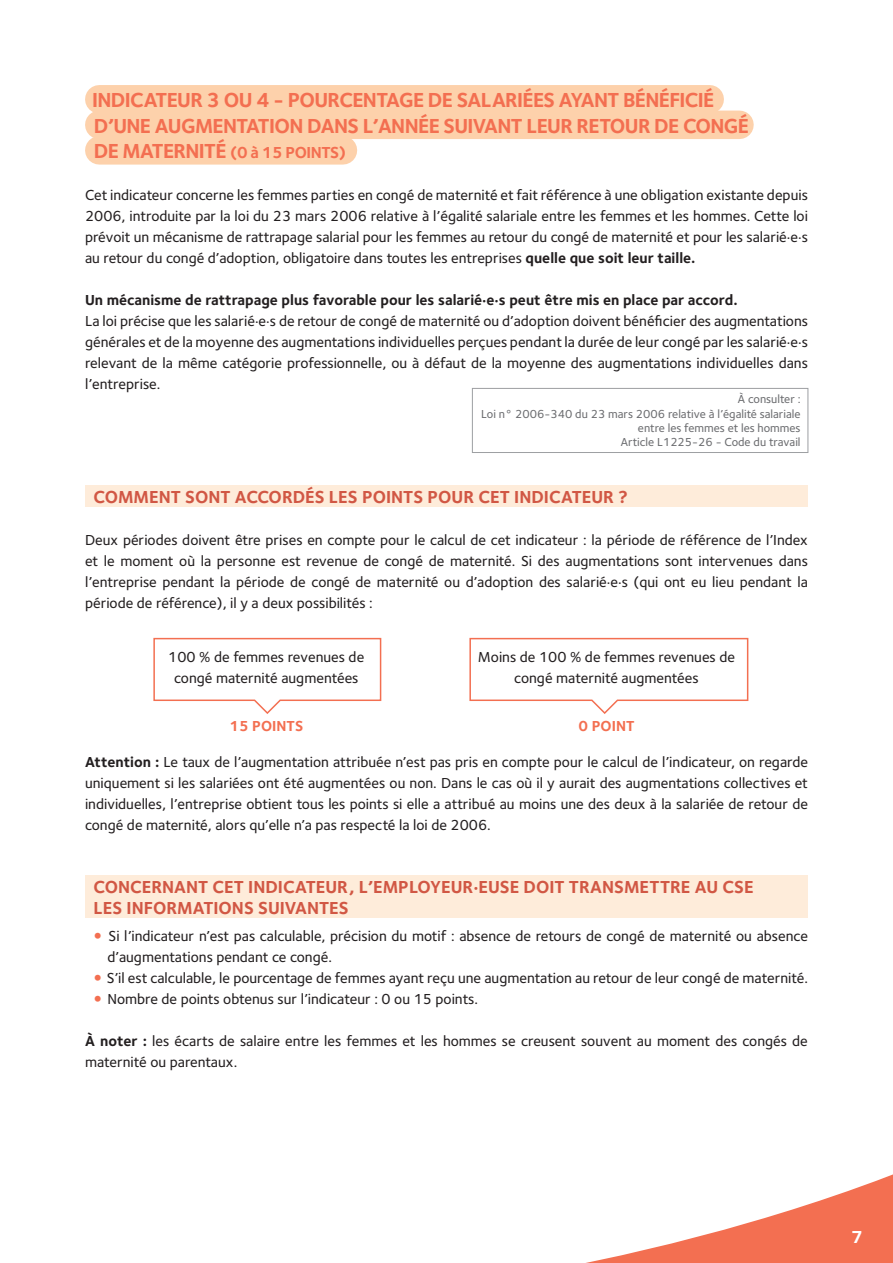
<style>
.page{position:relative;width:893px;height:1263px;background:#fff}
.page>*{position:absolute;margin:0;border:0;box-sizing:border-box;transform-origin:0 0}
.t1{font:700 21px/25.2px "Foundry Sterling";letter-spacing:-.03em;color:#f36f51}
.t2{font:700 18px/21px "Foundry Sterling";color:#d15744}
.t3{font:700 18px "Foundry Sterling";color:#fff}
.t4{font:700 16.5px "Foundry Sterling";letter-spacing:-.03em;color:#f36f51}
.t5{font:500 15px/21px "Foundry Sterling";color:#231f20;text-align:justify}
.t6{font:700 15px "Foundry Sterling";color:#231f20}
.t7{font:700 15px "Foundry Sterling";color:#f36f51}
.t8{font:500 12px/14.4px "Foundry Sterling";color:#6c6d70;text-align:right}
.s1{font-size:21px}
.s2{font-weight:700}
.s3{font-family:"Zapfino";font-weight:400;color:#f36f51}
</style>
<div class="page">
<div style="left:99px;top:85px;width:611px;height:29px;background:#fdd1ab"></div>
<div style="left:99px;top:111px;width:640px;height:28px;background:#fdd1ab"></div>
<div style="left:99px;top:136px;width:244px;height:29px;background:#fdd1ab"></div>
<svg style="left:586px;top:1174px;width:307px;height:89px"></svg>
<div style="left:85px;top:485px;width:723px;height:22px;background:#feecda"></div>
<div style="left:85px;top:875px;width:723px;height:22px;background:#feecda"></div>
<div style="left:85px;top:896px;width:723px;height:22px;background:#feecda"></div>
<div style="left:472px;top:388px;width:336px;height:65px;border:1px solid #9d9fa2"></div>
<svg style="left:153px;top:637px;width:229px;height:77px"></svg>
<svg style="left:469px;top:637px;width:280px;height:77px"></svg>
<h1 class="t1" style="left:92px;top:89px;width:658px">INDICATEUR 3 OU 4 - POURCENTAGE DE SALARIÉES AYANT BÉNÉFICIÉ<br>D’UNE AUGMENTATION DANS L’ANNÉE SUIVANT LEUR RETOUR DE CONGÉ</h1>
<p class="t4" style="left:94px;top:142px;width:254px"><span class="s1">DE MATERNITÉ</span> (0 à 15 POINTS)</p>
<p class="t5" style="left:85px;top:184px;width:724px">Cet indicateur concerne les femmes parties en congé de maternité et fait référence à une obligation existante depuis 2006, introduite par la loi du 23 mars 2006 relative à l’égalité salariale entre les femmes et les hommes. Cette loi prévoit un mécanisme de rattrapage salarial pour les femmes au retour du congé de maternité et pour les salarié∙e∙s au retour du congé d’adoption, obligatoire dans toutes les entreprises <span class="s2">quelle que soit leur taille.</span></p>
<p class="t6" style="left:85px;top:291px;width:654px">Un mécanisme de rattrapage plus favorable pour les salarié·e·s peut être mis en place par accord.</p>
<p class="t5" style="left:85px;top:310px;width:724px">La loi précise que les salarié∙e∙s de retour de congé de maternité ou d’adoption doivent bénéficier des augmentations générales et de la moyenne des augmentations individuelles perçues pendant la durée de leur congé par les salarié∙e∙s relevant de la même catégorie professionnelle, ou à défaut de la moyenne des augmentations individuelles dans l’entreprise.</p>
<p class="t8" style="left:481px;top:392px;width:321px">À consulter :<br>Loi n° 2006-340 du 23 mars 2006 relative à l’égalité salariale entre les femmes et les hommes<br>Article L1225-26 - Code du travail</p>
<p class="t2" style="left:94px;top:487px;width:536px">COMMENT SONT ACCORDÉS LES POINTS POUR CET INDICATEUR ?</p>
<p class="t5" style="left:85px;top:529px;width:724px">Deux périodes doivent être prises en compte pour le calcul de cet indicateur : la période de référence de l’Index et le moment où la personne est revenue de congé de maternité. Si des augmentations sont intervenues dans l’entreprise pendant la période de congé de maternité ou d’adoption des salarié∙e∙s (qui ont eu lieu pendant la période de référence), il y a deux possibilités :</p>
<p class="t5" style="left:168px;top:646px;width:197px;text-align:center">100 % de femmes revenues de congé maternité augmentées</p>
<p class="t7" style="left:229px;top:717px;width:75px">15 POINTS</p>
<p class="t5" style="left:478px;top:646px;width:259px;text-align:center">Moins de 100 % de femmes revenues de congé maternité augmentées</p>
<p class="t7" style="left:578px;top:717px;width:57px">0 POINT</p>
<p class="t5" style="left:85px;top:751px;width:724px"><span class="s2">Attention :</span> Le taux de l’augmentation attribuée n’est pas pris en compte pour le calcul de l’indicateur, on regarde uniquement si les salariées ont été augmentées ou non. Dans le cas où il y aurait des augmentations collectives et individuelles, l’entreprise obtient tous les points si elle a attribué au moins une des deux à la salariée de retour de congé de maternité, alors qu’elle n’a pas respecté la loi de 2006.</p>
<p class="t2" style="left:94px;top:877px;width:661px">CONCERNANT CET INDICATEUR, L’EMPLOYEUR·EUSE DOIT TRANSMETTRE AU CSE<br>LES INFORMATIONS SUIVANTES</p>
<p class="t5" style="left:108px;top:925px;width:702px;text-indent:-22px"><span class="s3">•</span> Si l’indicateur n’est pas calculable, précision du motif : absence de retours de congé de maternité ou absence d’augmentations pendant ce congé.</p>
<p class="t5" style="left:85px;top:967px;width:724px"><span class="s3">•</span> S’il est calculable, le pourcentage de femmes ayant reçu une augmentation au retour de leur congé de maternité.</p>
<p class="t5" style="left:85px;top:988px;width:394px"><span class="s3">•</span> Nombre de points obtenus sur l’indicateur : 0 ou 15 points.</p>
<p class="t5" style="left:85px;top:1030px;width:724px"><span class="s2">À noter :</span> les écarts de salaire entre les femmes et les hommes se creusent souvent au moment des congés de maternité ou parentaux.</p>
<p class="t3" style="left:851px;top:1226px;width:13px">7</p>
</div>
